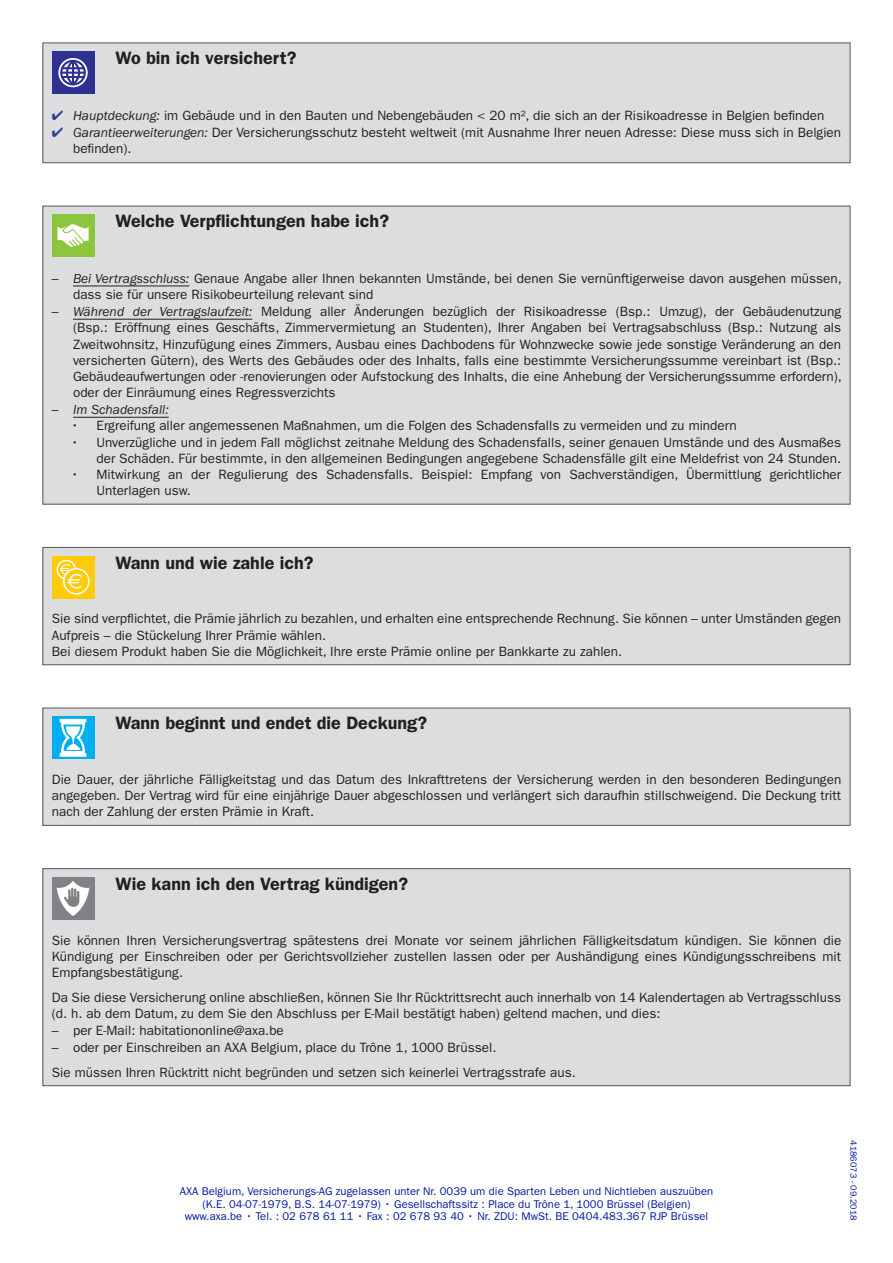
<style>
.page{position:relative;width:893px;height:1263px;background:#fff}
.page>*{position:absolute;margin:0;border:0;box-sizing:border-box;transform-origin:0 0}
.t1{font:600 18px "ITC Franklin Gothic Std";color:#231f20}
.t2{font:13.5px/16.2px "ITC Franklin Gothic Std";color:#231f20}
.t3{font:italic 13.5px "ITC Franklin Gothic Std";color:#231f20}
.t4{font:11.25px/12.8px "ITC Franklin Gothic Std";color:#00199f;text-align:center}
.t5{font:9px "ITC Franklin Gothic Std";color:#00199f}
.s1{color:#253f8e}
.s2{font-style:italic}
.s3{font-style:normal}
</style>
<div class="page">
<div style="left:43px;top:547px;width:807px;height:118px;background:#dcdddf"></div>
<div style="left:43px;top:547px;width:807px;height:118px;border:1px solid #57585a"></div>
<div style="left:52px;top:556px;width:42px;height:42px;background:#feca0a"></div>
<div style="left:56px;top:560px;width:20px;height:19px;border:2px solid #fff;border-radius:50%"></div>
<svg style="left:64px;top:569px;width:25px;height:25px"></svg>
<div style="left:63px;top:568px;width:27px;height:26px;border:2px solid #fff;border-radius:50%"></div>
<svg style="left:60px;top:564px;width:22px;height:25px"></svg>
<div style="left:43px;top:708px;width:807px;height:117px;background:#dcdddf"></div>
<div style="left:43px;top:708px;width:807px;height:118px;border:1px solid #57585a"></div>
<div style="left:52px;top:716px;width:42px;height:43px;background:#00aeef"></div>
<svg style="left:60px;top:719px;width:26px;height:38px"></svg>
<div style="left:43px;top:869px;width:807px;height:217px;background:#dcdddf"></div>
<div style="left:43px;top:868px;width:807px;height:218px;border:1px solid #57585a"></div>
<div style="left:52px;top:877px;width:42px;height:42px;background:#808285"></div>
<svg style="left:57px;top:881px;width:32px;height:35px"></svg>
<div style="left:43px;top:206px;width:807px;height:298px;background:#dcdddf"></div>
<hr style="left:73px;top:286px;width:116px;height:1px;background:#231f20">
<hr style="left:73px;top:319px;width:179px;height:1px;background:#231f20">
<hr style="left:73px;top:417px;width:96px;height:1px;background:#231f20">
<div style="left:52px;top:215px;width:42px;height:42px;background:#8bc63e"></div>
<svg style="left:57px;top:224px;width:32px;height:23px"></svg>
<div style="left:43px;top:43px;width:807px;height:120px;background:#dcdddf"></div>
<div style="left:43px;top:43px;width:807px;height:120px;border:1px solid #57585a"></div>
<div style="left:52px;top:51px;width:42px;height:43px;background:#2e3092"></div>
<svg style="left:58px;top:58px;width:30px;height:29px"></svg>
<svg style="left:59px;top:59px;width:28px;height:28px"></svg>
<hr style="left:62px;top:67px;width:22px;height:2px;background:#2e3092">
<hr style="left:62px;top:76px;width:22px;height:2px;background:#2e3092">
<h1 class="t1" style="left:116px;top:47px;width:182px">Wo bin ich versichert?</h1>
<p class="t2" style="left:52px;top:107px;width:774px"><span class="s1">✔</span> <span class="s2">Hauptdeckung:</span> im Gebäude und in den Bauten und Nebengebäuden &lt; 20 m², die sich an der Risikoadresse in Belgien befinden</p>
<p class="t2" style="left:73px;top:124px;width:770px;text-indent:-21px"><span class="s1">✔</span> <span class="s2">Garantieerweiterungen:</span> Der Versicherungsschutz besteht weltweit (mit Ausnahme Ihrer neuen Adresse: Diese muss sich in Belgien befinden).</p>
<h1 class="t1" style="left:116px;top:210px;width:275px">Welche Verpflichtungen habe ich?</h1>
<p class="t2" style="left:73px;top:270px;width:770px;text-indent:-21px">– <span class="s2">Bei Vertragsschluss:</span> Genaue Angabe aller Ihnen bekannten Umstände, bei denen Sie vernünftigerweise davon ausgehen müssen, dass sie für unsere Risikobeurteilung relevant sind</p>
<p class="t2" style="left:73px;top:304px;width:770px;text-align:justify;text-indent:-21px">– <span class="s2">Während der Vertragslaufzeit:</span> Meldung aller Änderungen bezüglich der Risikoadresse (Bsp.: Umzug), der Gebäudenutzung (Bsp.: Eröffnung eines Geschäfts, Zimmervermietung an Studenten), Ihrer Angaben bei Vertragsabschluss (Bsp.: Nutzung als Zweitwohnsitz, Hinzufügung eines Zimmers, Ausbau eines Dachbodens für Wohnzwecke sowie jede sonstige Veränderung an den versicherten Gütern), des Werts des Gebäudes oder des Inhalts, falls eine bestimmte Versicherungssumme vereinbart ist (Bsp.:<br>Gebäudeaufwertungen oder -renovierungen oder Aufstockung des Inhalts, die eine Anhebung der Versicherungssumme erfordern), oder der Einräumung eines Regressverzichts</p>
<p class="t3" style="left:52px;top:402px;width:118px"><span class="s3">–</span> Im Schadensfall:</p>
<p class="t2" style="left:71px;top:418px;width:667px">• Ergreifung aller angemessenen Maßnahmen, um die Folgen des Schadensfalls zu vermeiden und zu mindern</p>
<p class="t2" style="left:71px;top:434px;width:772px;text-align:right">• Unverzügliche und in jedem Fall möglichst zeitnahe Meldung des Schadensfalls, seiner genauen Umstände und des Ausmaßes der Schäden. Für bestimmte, in den allgemeinen Bedingungen angegebene Schadensfälle gilt eine Meldefrist von 24 Stunden.</p>
<p class="t2" style="left:96px;top:466px;width:746px;text-indent:-26px">• Mitwirkung an der Regulierung des Schadensfalls. Beispiel: Empfang von Sachverständigen, Übermittlung gerichtlicher<br>Unterlagen usw.</p>
<h1 class="t1" style="left:116px;top:552px;width:200px">Wann und wie zahle ich?</h1>
<p class="t2" style="left:52px;top:611px;width:791px">Sie sind verpflichtet, die Prämie jährlich zu bezahlen, und erhalten eine entsprechende Rechnung. Sie können – unter Umständen gegen<br>Aufpreis – die Stückelung Ihrer Prämie wählen.<br>Bei diesem Produkt haben Sie die Möglichkeit, Ihre erste Prämie online per Bankkarte zu zahlen.</p>
<h1 class="t1" style="left:116px;top:712px;width:313px">Wann beginnt und endet die Deckung?</h1>
<p class="t2" style="left:52px;top:771px;width:791px;text-align:justify">Die Dauer, der jährliche Fälligkeitstag und das Datum des Inkrafttretens der Versicherung werden in den besonderen Bedingungen angegeben. Der Vertrag wird für eine einjährige Dauer abgeschlossen und verlängert sich daraufhin stillschweigend. Die Deckung tritt nach der Zahlung der ersten Prämie in Kraft.</p>
<h1 class="t1" style="left:116px;top:873px;width:294px">Wie kann ich den Vertrag kündigen?</h1>
<p class="t2" style="left:52px;top:932px;width:791px;text-align:justify">Sie können Ihren Versicherungsvertrag spätestens drei Monate vor seinem jährlichen Fälligkeitsdatum kündigen. Sie können die Kündigung per Einschreiben oder per Gerichtsvollzieher zustellen lassen oder per Aushändigung eines Kündigungsschreibens mit Empfangsbestätigung.</p>
<p class="t2" style="left:52px;top:989px;width:791px">Da Sie diese Versicherung online abschließen, können Sie Ihr Rücktrittsrecht auch innerhalb von 14 Kalendertagen ab Vertragsschluss (d. h. ab dem Datum, zu dem Sie den Abschluss per E-Mail bestätigt haben) geltend machen, und dies:</p>
<p class="t2" style="left:52px;top:1022px;width:234px">– per E-Mail: habitationonline@axa.be</p>
<p class="t2" style="left:52px;top:1035px;width:525px;line-height:24.8px">– oder per Einschreiben an AXA Belgium, place du Trône 1, 1000 Brüssel.<br>Sie müssen Ihren Rücktritt nicht begründen und setzen sich keinerlei Vertragsstrafe aus.</p>
<p class="t4" style="left:180px;top:1185px;width:535px">AXA Belgium, Versicherungs-AG zugelassen unter Nr. 0039 um die Sparten Leben und Nichtleben auszuüben (K.E. 04-07-1979, B.S. 14-07-1979) • Gesellschaftssitz : Place du Trône 1, 1000 Brüssel (Belgien) www.axa.be • Tel. : 02 678 61 11 • Fax : 02 678 93 40 • Nr. ZDU: MwSt. BE 0404.483.367 RJP Brüssel</p>
<p class="t5" style="left:859px;top:1140px;width:82px;rotate:90deg">4186073 - 09.2018</p>
</div>
